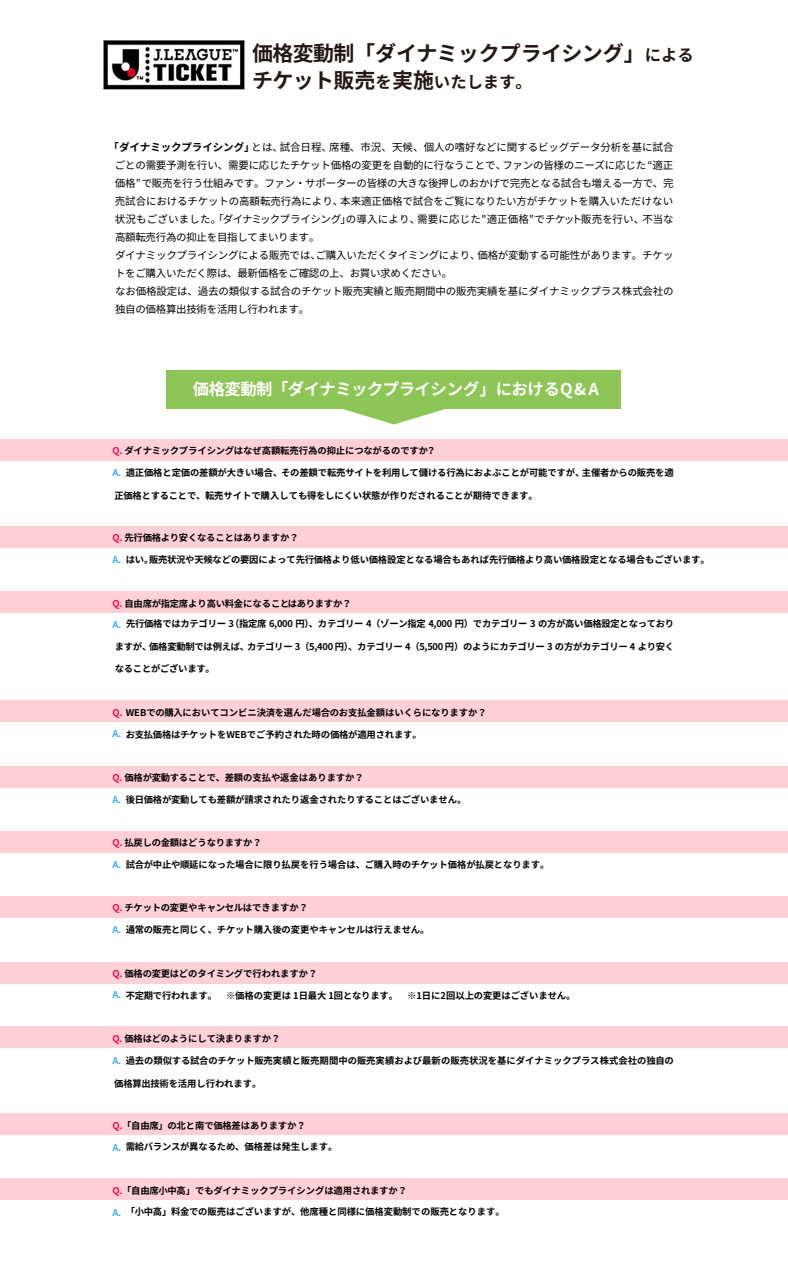
<style>
.page{position:relative;width:788px;height:1275px;background:#fff}
.page>*{position:absolute;margin:0;border:0;box-sizing:border-box;transform-origin:0 0}
.t1{font:700 21px/27px "Source Han Sans";letter-spacing:-.03em;color:#231815}
.t2{font:700 16.27px "Source Han Sans";letter-spacing:-.03em;color:#fff}
.t3{font:10.5px/18px "Source Han Sans";letter-spacing:-.02em;color:#000}
.t4{font:700 9.3px "Source Han Sans";letter-spacing:-.03em;color:#000}
.t5{font:700 9.3px "Source Han Sans";color:#000}
.t6{font:700 9.3px "Source Han Sans";letter-spacing:.005em;color:#000}
.t7{font:700 9.3px "Source Han Sans";color:#3bacfa}
.s1{font-size:16.42px}
.s2{font-weight:700}
.s3{color:#ff024f}
</style>
<div class="page">
<div style="left:0;top:440px;width:788px;height:21px;background:#ffd0d6"></div>
<div style="left:0;top:526px;width:788px;height:22px;background:#ffd0d6"></div>
<div style="left:0;top:591px;width:788px;height:22px;background:#ffd0d6"></div>
<div style="left:0;top:700px;width:788px;height:22px;background:#ffd0d6"></div>
<div style="left:0;top:766px;width:788px;height:22px;background:#ffd0d6"></div>
<div style="left:0;top:831px;width:788px;height:22px;background:#ffd0d6"></div>
<div style="left:0;top:897px;width:788px;height:21px;background:#ffd0d6"></div>
<div style="left:0;top:962px;width:788px;height:22px;background:#ffd0d6"></div>
<div style="left:0;top:1026px;width:788px;height:22px;background:#ffd0d6"></div>
<div style="left:0;top:1113px;width:788px;height:22px;background:#ffd0d6"></div>
<div style="left:0;top:1179px;width:788px;height:21px;background:#ffd0d6"></div>
<div style="left:166px;top:370px;width:455px;height:39px;background:#8dc556"></div>
<svg style="left:343px;top:409px;width:102px;height:15px"></svg>
<img style="left:103px;top:40px;width:142px;height:50px">
<h1 class="t1" style="left:252px;top:40px;width:443px">価格変動制「ダイナミックプライシング」<span class="s1">による</span>チケット販売<span class="s1">を</span>実施<span class="s1">いたします。</span></h1>
<p class="t3" style="left:115px;top:138px;width:560px;text-indent:-6px"><span class="s2">「ダイナミックプライシング」</span>とは、試合日程、席種、市況、天候、個人の嗜好などに関するビッグデータ分析を基に試合ごとの需要予測を行い、需要に応じたチケット価格の変更を自動的に行なうことで、ファンの皆様のニーズに応じた“適正価格”で販売を行う仕組みです。ファン・サポーターの皆様の大きな後押しのおかげで完売となる試合も増える一方で、完売試合におけるチケットの高額転売行為により、本来適正価格で試合をご覧になりたい方がチケットを購入いただけない状況もございました。「ダイナミックプライシング」の導入により、需要に応じた"適正価格"でチケット販売を行い、不当な高額転売行為の抑止を目指してまいります。<br>ダイナミックプライシングによる販売では、ご購入いただくタイミングにより、価格が変動する可能性があります。チケットをご購入いただく際は、最新価格をご確認の上、お買い求めください。<br>なお価格設定は、過去の類似する試合のチケット販売実績と販売期間中の販売実績を基にダイナミックプラス株式会社の独自の価格算出技術を活用し行われます。</p>
<h2 class="t2" style="left:193px;top:380px;width:407px">価格変動制「ダイナミックプライシング」におけるQ&amp;A</h2>
<p class="t4" style="left:112px;top:446px;width:325px"><span class="s3">Q.</span> ダイナミックプライシングはなぜ高額転売行為の抑止につながるのですか？</p>
<p class="t7" style="left:112px;top:467px;width:10px">A.</p>
<p class="t4" style="left:126px;top:467px;width:549px">適正価格と定価の差額が大きい場合、その差額で転売サイトを利用して儲ける行為におよぶことが可能ですが、主催者からの販売を適</p>
<p class="t4" style="left:114px;top:490px;width:424px">正価格とすることで、転売サイトで購入しても得をしにくい状態が作りだされることが期待できます。</p>
<p class="t4" style="left:112px;top:533px;width:188px"><span class="s3">Q.</span> 先行価格より安くなることはありますか？</p>
<p class="t7" style="left:112px;top:554px;width:10px">A.</p>
<p class="t4" style="left:112px;top:598px;width:240px"><span class="s3">Q.</span> 自由席が指定席より高い料金になることはありますか？</p>
<p class="t7" style="left:112px;top:620px;width:10px">A.</p>
<p class="t4" style="left:126px;top:555px;width:585px">はい。販売状況や天候などの要因によって先行価格より低い価格設定となる場合もあれば先行価格より高い価格設定となる場合もございます。</p>
<p class="t4" style="left:126px;top:619px;width:549px">先行価格ではカテゴリー 3（指定席 6,000 円）、カテゴリー 4（ゾーン指定 4,000 円）でカテゴリー 3 の方が高い価格設定となっており</p>
<p class="t4" style="left:115px;top:641px;width:561px">ますが、価格変動制では例えば、カテゴリー 3（5,400 円）、カテゴリー 4（5,500 円）のようにカテゴリー 3 の方がカテゴリー 4 より安く</p>
<p class="t4" style="left:115px;top:664px;width:101px">なることがございます。</p>
<p class="t4" style="left:112px;top:707px;width:376px"><span class="s3">Q.</span> WEBでの購入においてコンビニ決済を選んだ場合のお支払金額はいくらになりますか？</p>
<p class="t7" style="left:112px;top:729px;width:10px">A.</p>
<p class="t4" style="left:112px;top:772px;width:253px"><span class="s3">Q.</span> 価格が変動することで、差額の支払や返金はありますか？</p>
<p class="t7" style="left:112px;top:794px;width:10px">A.</p>
<p class="t4" style="left:112px;top:838px;width:151px"><span class="s3">Q.</span> 払戻しの金額はどうなりますか？</p>
<p class="t7" style="left:112px;top:859px;width:10px">A.</p>
<p class="t4" style="left:112px;top:903px;width:197px"><span class="s3">Q.</span> チケットの変更やキャンセルはできますか？</p>
<p class="t7" style="left:112px;top:925px;width:10px">A.</p>
<p class="t4" style="left:112px;top:968px;width:206px"><span class="s3">Q.</span> 価格の変更はどのタイミングで行われますか？</p>
<p class="t7" style="left:112px;top:990px;width:10px">A.</p>
<p class="t4" style="left:112px;top:1033px;width:169px"><span class="s3">Q.</span> 価格はどのようにして決まりますか？</p>
<p class="t7" style="left:112px;top:1055px;width:10px">A.</p>
<p class="t4" style="left:126px;top:729px;width:297px">お支払価格はチケットをWEBでご予約された時の価格が適用されます。</p>
<p class="t4" style="left:126px;top:794px;width:342px">後日価格が変動しても差額が請求されたり返金されたりすることはございません。</p>
<p class="t5" style="left:126px;top:860px;width:425px">試合が中止や順延になった場合に限り払戻を行う場合は、ご購入時のチケット価格が払戻となります。</p>
<p class="t4" style="left:126px;top:924px;width:305px">通常の販売と同じく、チケット購入後の変更やキャンセルは行えません。</p>
<p class="t5" style="left:126px;top:990px;width:460px">不定期で行われます。　※価格の変更は 1日最大 1回となります。　※1日に2回以上の変更はございません。　</p>
<p class="t6" style="left:126px;top:1055px;width:549px">過去の類似する試合のチケット販売実績と販売期間中の販売実績および最新の販売状況を基にダイナミックプラス株式会社の独自の</p>
<p class="t4" style="left:114px;top:1078px;width:149px">価格算出技術を活用し行われます。</p>
<p class="t4" style="left:112px;top:1120px;width:195px"><span class="s3">Q.</span>「自由席」の北と南で価格差はありますか？</p>
<p class="t7" style="left:112px;top:1142px;width:10px">A.</p>
<p class="t4" style="left:112px;top:1186px;width:296px"><span class="s3">Q.</span>「自由席小中高」でもダイナミックプライシングは適用されますか？</p>
<p class="t7" style="left:112px;top:1207px;width:10px">A.</p>
<p class="t4" style="left:126px;top:1142px;width:213px">需給バランスが異なるため、価格差は発生します。</p>
<p class="t5" style="left:126px;top:1207px;width:380px">「小中高」料金での販売はございますが、他席種と同様に価格変動制での販売となります。</p>
</div>
